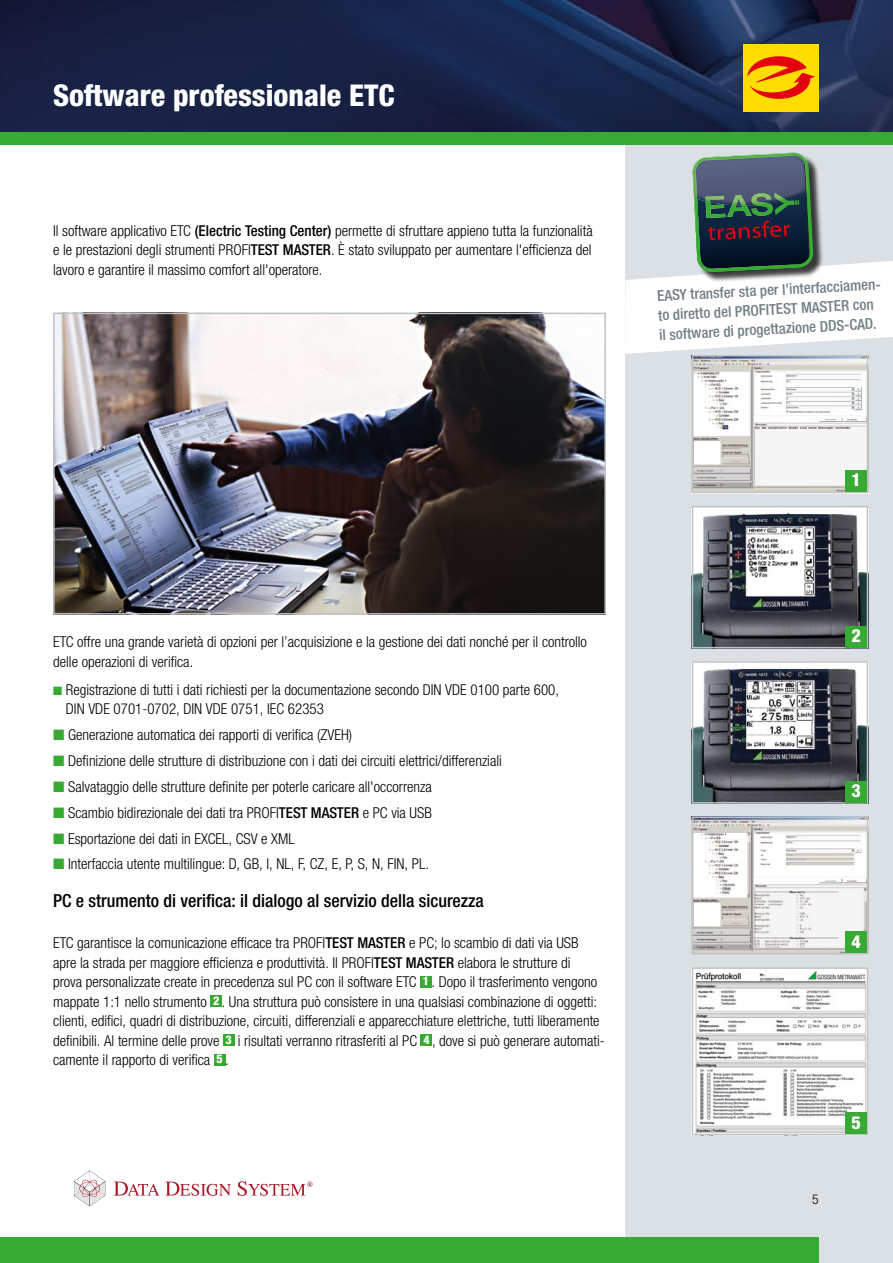
<style>
.page{position:relative;width:893px;height:1263px;background:#fff}
.page>*{position:absolute;margin:0;border:0;box-sizing:border-box;transform-origin:0 0}
.t1{font:800 condensed 30px "Helvetica Neue LTW1 G";color:#fff}
.t2{font:500 condensed 18px "Helvetica Neue LTW1 G";color:#000}
.t3{font:800 condensed 18px "Helvetica Neue LTW1 G";color:#fff}
.t4{font:300 condensed 15px/19.5px "Helvetica Neue LTW1 G";color:#000}
.t5{font:500 condensed 15px/19.5px "Helvetica Neue LTW1 G";color:#717e85}
.t6{font:300 condensed 13.5px "Helvetica Neue LTW1 G";color:#000}
.s1{font-weight:500}
.s2{color:#38aa34}
.s3{font-weight:800;font-size:12px;color:#fff}
</style>
<div class="page">
<div style="left:626px;top:145px;width:267px;height:1118px;background:#dae0e3"></div>
<div style="left:0;top:106px;width:893px;height:39px;background:#38aa34"></div>
<img style="left:0;top:0;width:893px;height:132px">
<div style="left:0;top:1237px;width:819px;height:26px;background:#38aa34"></div>
<div style="left:743px;top:44px;width:76px;height:67px;background:#fd0"></div>
<svg style="left:747px;top:56px;width:68px;height:43px"></svg>
<div style="left:420px;top:976px;width:11px;height:11px;background:#38aa34"></div>
<div style="left:211px;top:995px;width:11px;height:11px;background:#38aa34"></div>
<div style="left:223px;top:1034px;width:11px;height:11px;background:#38aa34"></div>
<div style="left:421px;top:1034px;width:11px;height:11px;background:#38aa34"></div>
<div style="left:214px;top:1054px;width:11px;height:11px;background:#38aa34"></div>
<img style="left:56px;top:316px;width:547px;height:296px">
<div style="left:53px;top:313px;width:553px;height:302px;border:2px solid #bec3c6"></div>
<svg style="left:625px;top:152px;width:268px;height:203px"></svg>
<img style="left:695px;top:358px;width:170px;height:132px">
<div style="left:692px;top:355px;width:176px;height:138px;border:2px solid #bec3c6"></div>
<div style="left:845px;top:470px;width:22px;height:22px;background:#38aa34"></div>
<img style="left:695px;top:510px;width:170px;height:135px">
<div style="left:692px;top:506px;width:176px;height:142px;border:2px solid #bec3c6"></div>
<div style="left:845px;top:626px;width:22px;height:21px;background:#38aa34"></div>
<img style="left:695px;top:664px;width:170px;height:137px">
<div style="left:692px;top:661px;width:176px;height:143px;border:2px solid #bec3c6"></div>
<div style="left:845px;top:781px;width:22px;height:21px;background:#38aa34"></div>
<img style="left:695px;top:819px;width:170px;height:132px">
<div style="left:692px;top:816px;width:176px;height:138px;border:2px solid #bec3c6"></div>
<div style="left:845px;top:932px;width:22px;height:21px;background:#38aa34"></div>
<img style="left:695px;top:970px;width:170px;height:162px">
<div style="left:692px;top:967px;width:176px;height:168px;border:2px solid #bec3c6"></div>
<div style="left:845px;top:1113px;width:22px;height:21px;background:#38aa34"></div>
<svg style="left:74px;top:1171px;width:31px;height:35px"></svg>
<svg style="left:114px;top:1181px;width:45px;height:14px"></svg>
<svg style="left:165px;top:1181px;width:66px;height:15px"></svg>
<svg style="left:237px;top:1181px;width:76px;height:15px"></svg>
<h1 class="t1" style="left:53px;top:77px;width:343px">Software professionale ETC</h1>
<p class="t4" style="left:53px;top:221px;width:541px;text-align:justify">Il software applicativo ETC <span class="s1">(Electric Testing Center)</span> permette di sfruttare appieno tutta la funzionalità e le prestazioni degli strumenti PROFI<span class="s1">TEST MASTER</span>. È stato sviluppato per aumentare l'efficienza del lavoro e garantire il massimo comfort all'operatore.</p>
<p class="t5" style="left:657px;top:286px;width:227px;rotate:-3deg">EASY transfer sta per l'interfacciamen&shy;to diretto del PROFITEST MASTER con il software di progettazione DDS-CAD.</p>
<p class="t3" style="left:851px;top:469px;width:11px">1</p>
<p class="t4" style="left:53px;top:632px;width:535px">ETC offre una grande varietà di opzioni per l’acquisizione e la gestione dei dati nonché per il controllo delle operazioni di verifica.</p>
<p class="t4" style="left:66px;top:680px;width:495px;text-indent:-13px"><span class="s2">■</span> Registrazione di tutti i dati richiesti per la documentazione secondo DIN VDE 0100 parte 600,<br>DIN VDE 0701-0702, DIN VDE 0751, IEC 62353</p>
<p class="t4" style="left:53px;top:725px;width:301px"><span class="s2">■</span> Generazione automatica dei rapporti di verifica (ZVEH)</p>
<p class="t4" style="left:53px;top:751px;width:450px"><span class="s2">■</span> Definizione delle strutture di distribuzione con i dati dei circuiti elettrici/differenziali</p>
<p class="t4" style="left:53px;top:777px;width:380px"><span class="s2">■</span> Salvataggio delle strutture definite per poterle caricare all'occorrenza</p>
<p class="t4" style="left:53px;top:803px;width:380px"><span class="s2">■</span> Scambio bidirezionale dei dati tra PROFI<span class="s1">TEST MASTER</span> e PC via USB</p>
<p class="t4" style="left:53px;top:829px;width:243px"><span class="s2">■</span> Esportazione dei dati in EXCEL, CSV e XML</p>
<p class="t4" style="left:53px;top:854px;width:377px"><span class="s2">■</span> Interfaccia utente multilingue: D, GB, I, NL, F, CZ, E, P, S, N, FIN, PL.</p>
<p class="t2" style="left:53px;top:890px;width:432px">PC e strumento di verifica: il dialogo al servizio della sicurezza</p>
<p class="t4" style="left:53px;top:933px;width:553px">ETC garantisce la comunicazione efficace tra PROFI<span class="s1">TEST MASTER</span> e PC; lo scambio di dati via USB apre la strada per maggiore efficienza e produttività. Il PROFI<span class="s1">TEST MASTER</span> elabora le strutture di<br>prova personalizzate create in precedenza sul PC con il software ETC <span class="s3">1</span> . Dopo il trasferimento vengono mappate 1:1 nello strumento <span class="s3">2</span> . Una struttura può consistere in una qualsiasi combinazione di oggetti: clienti, edifici, quadri di distribuzione, circuiti, differenziali e apparecchiature elettriche, tutti liberamente definibili. Al termine delle prove <span class="s3">3</span> i risultati verranno ritrasferiti al PC <span class="s3">4</span> , dove si può generare automati&shy;camente il rapporto di verifica <span class="s3">5</span> .</p>
<p class="t3" style="left:851px;top:624px;width:11px">2</p>
<p class="t3" style="left:851px;top:780px;width:11px">3</p>
<p class="t3" style="left:851px;top:930px;width:11px">4</p>
<p class="t6" style="left:812px;top:1191px;width:8px">5</p>
<p class="t3" style="left:851px;top:1111px;width:11px">5</p>
</div>
